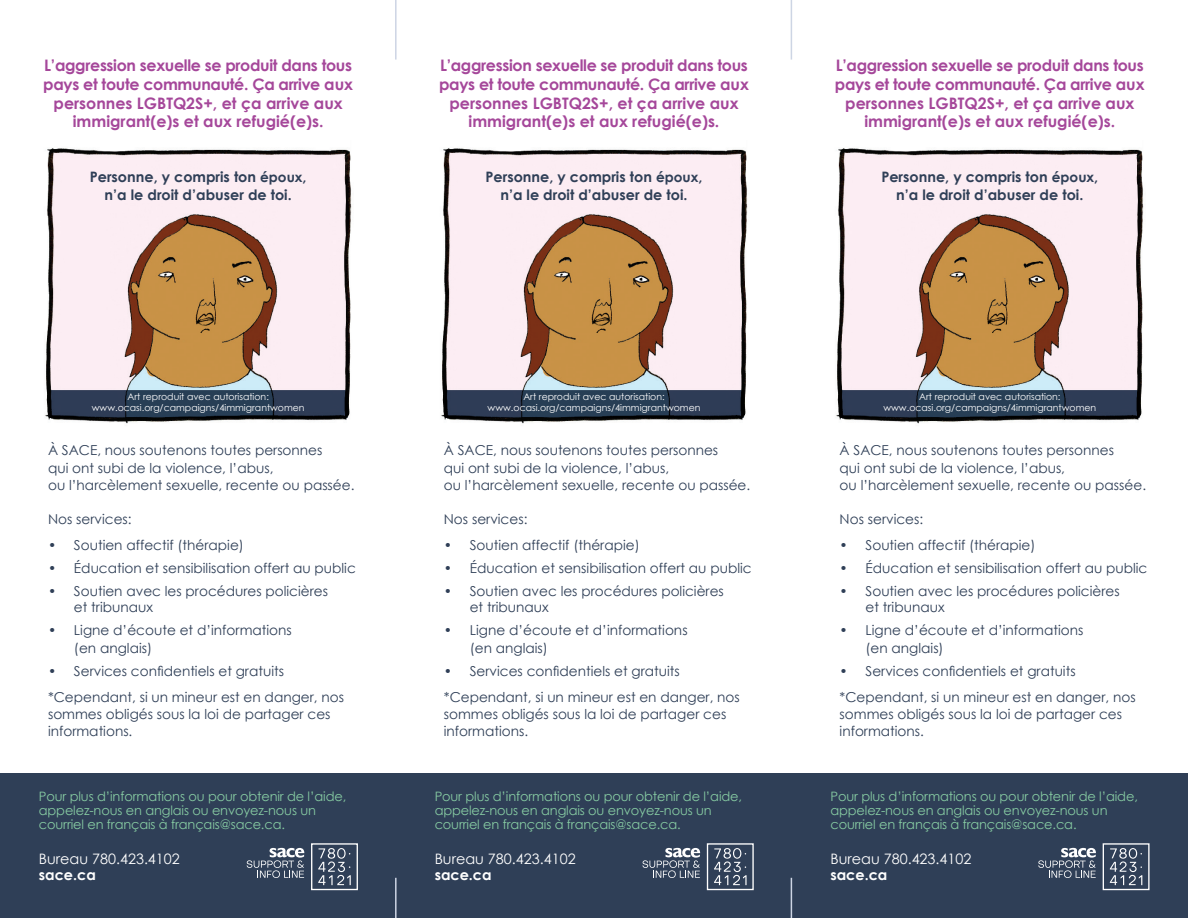
<style>
.page{position:relative;width:1188px;height:918px;background:#fff}
.page>*{position:absolute;margin:0;border:0;box-sizing:border-box;transform-origin:0 0}
.t1{font:700 15.9px/18.8px "Century Gothic";letter-spacing:-.02em;color:#a5479a;text-align:center}
.t2{font:700 14.4px/17.2px "Century Gothic";color:#2f3f57;text-align:center}
.t3{font:14.4px/15.9px "Century Gothic";color:#fff}
.t4{font:13.65px/17.2px "Century Gothic";color:#2f3f57}
.t5{font:12.9px/14.4px "Century Gothic";letter-spacing:-.01em;color:#87cca3}
.t6{font:9.3px/10.8px "Century Gothic";color:#fff;text-align:center}
.s1{font-size:13.65px}
.s2{font-weight:700}
</style>
<div class="page">
<img style="left:45px;top:148px;width:307px;height:276px">
<div style="left:0;top:773px;width:396px;height:145px;background:#2f3f57"></div>
<div style="left:311px;top:843px;width:47px;height:47px;border:1px solid #fff"></div>
<svg style="left:318px;top:848px;width:33px;height:37px"></svg>
<svg style="left:247px;top:848px;width:57px;height:30px"></svg>
<img style="left:441px;top:148px;width:307px;height:276px">
<div style="left:396px;top:773px;width:396px;height:145px;background:#2f3f57"></div>
<div style="left:707px;top:843px;width:47px;height:47px;border:1px solid #fff"></div>
<svg style="left:714px;top:848px;width:33px;height:37px"></svg>
<svg style="left:642px;top:848px;width:58px;height:30px"></svg>
<img style="left:836px;top:148px;width:308px;height:276px">
<div style="left:792px;top:773px;width:396px;height:145px;background:#2f3f57"></div>
<div style="left:1103px;top:843px;width:47px;height:47px;border:1px solid #fff"></div>
<svg style="left:1110px;top:848px;width:32px;height:37px"></svg>
<svg style="left:1038px;top:848px;width:58px;height:30px"></svg>
<hr style="left:791px;top:878px;width:1px;height:40px;background:#cdd5e4">
<hr style="left:791px;top:0;width:1px;height:60px;background:#cdd5e4">
<hr style="left:395px;top:878px;width:2px;height:40px;background:#cdd5e4">
<hr style="left:395px;top:0;width:2px;height:60px;background:#cdd5e4">
<p class="t1" style="left:43px;top:55px;width:311px">L’aggression sexuelle se produit dans tous pays et toute communauté. Ça arrive aux personnes LGBTQ2S+, et ça arrive aux immigrant(e)s et aux refugié(e)s.</p>
<p class="t1" style="left:439px;top:55px;width:311px">L’aggression sexuelle se produit dans tous pays et toute communauté. Ça arrive aux personnes LGBTQ2S+, et ça arrive aux immigrant(e)s et aux refugié(e)s.</p>
<p class="t1" style="left:835px;top:55px;width:311px">L’aggression sexuelle se produit dans tous pays et toute communauté. Ça arrive aux personnes LGBTQ2S+, et ça arrive aux immigrant(e)s et aux refugié(e)s.</p>
<p class="t2" style="left:90px;top:168px;width:218px">Personne, y compris ton <span class="s1">époux</span>, n’a le droit d’abuser de toi.</p>
<p class="t2" style="left:486px;top:168px;width:218px">Personne, y compris ton <span class="s1">époux</span>, n’a le droit d’abuser de toi.</p>
<p class="t2" style="left:881px;top:168px;width:218px">Personne, y compris ton <span class="s1">époux</span>, n’a le droit d’abuser de toi.</p>
<p class="t6" style="left:92px;top:392px;width:214px">Art reproduit avec autorisation: www.ocasi.org/campaigns/4immigrantwomen</p>
<p class="t6" style="left:488px;top:392px;width:214px">Art reproduit avec autorisation: www.ocasi.org/campaigns/4immigrantwomen</p>
<p class="t6" style="left:883px;top:392px;width:214px">Art reproduit avec autorisation: www.ocasi.org/campaigns/4immigrantwomen</p>
<p class="t4" style="left:48px;top:442px;width:308px">À SACE, nous soutenons toutes personnes<br>qui ont subi de la violence, l’abus,<br>ou l’harcèlement sexuelle, recente ou passée.</p>
<p class="t4" style="left:48px;top:511px;width:85px">Nos services:</p>
<p class="t4" style="left:48px;top:537px;width:197px">• Soutien affectif (thérapie)</p>
<p class="t4" style="left:48px;top:560px;width:309px">• Éducation et sensibilisation offert au public</p>
<p class="t4" style="left:74px;top:583px;width:256px;line-height:15.9px;text-indent:-26px">• Soutien avec les procédures policières et tribunaux</p>
<p class="t4" style="left:74px;top:622px;width:219px;text-indent:-26px">• Ligne d’écoute et d’informations (en anglais)</p>
<p class="t4" style="left:48px;top:658px;width:298px;line-height:26px">• Services confidentiels et gratuits *Cependant, si un mineur est en danger, nos</p>
<p class="t4" style="left:48px;top:705px;width:284px">sommes obligés sous la loi de partager ces informations.</p>
<p class="t4" style="left:444px;top:442px;width:308px">À SACE, nous soutenons toutes personnes<br>qui ont subi de la violence, l’abus,<br>ou l’harcèlement sexuelle, recente ou passée.</p>
<p class="t4" style="left:444px;top:511px;width:85px">Nos services:</p>
<p class="t4" style="left:444px;top:537px;width:197px">• Soutien affectif (thérapie)</p>
<p class="t4" style="left:444px;top:560px;width:309px">• Éducation et sensibilisation offert au public</p>
<p class="t4" style="left:470px;top:583px;width:256px;line-height:15.9px;text-indent:-26px">• Soutien avec les procédures policières et tribunaux</p>
<p class="t4" style="left:470px;top:622px;width:219px;text-indent:-26px">• Ligne d’écoute et d’informations (en anglais)</p>
<p class="t4" style="left:444px;top:658px;width:298px;line-height:26px">• Services confidentiels et gratuits *Cependant, si un mineur est en danger, nos</p>
<p class="t4" style="left:444px;top:705px;width:284px">sommes obligés sous la loi de partager ces informations.</p>
<p class="t4" style="left:840px;top:442px;width:308px">À SACE, nous soutenons toutes personnes<br>qui ont subi de la violence, l’abus,<br>ou l’harcèlement sexuelle, recente ou passée.</p>
<p class="t4" style="left:840px;top:511px;width:85px">Nos services:</p>
<p class="t4" style="left:840px;top:537px;width:197px">• Soutien affectif (thérapie)</p>
<p class="t4" style="left:840px;top:560px;width:309px">• Éducation et sensibilisation offert au public</p>
<p class="t4" style="left:866px;top:583px;width:256px;line-height:15.9px;text-indent:-26px">• Soutien avec les procédures policières et tribunaux</p>
<p class="t4" style="left:866px;top:622px;width:219px;text-indent:-26px">• Ligne d’écoute et d’informations (en anglais)</p>
<p class="t4" style="left:840px;top:658px;width:298px;line-height:26px">• Services confidentiels et gratuits *Cependant, si un mineur est en danger, nos</p>
<p class="t4" style="left:840px;top:705px;width:284px">sommes obligés sous la loi de partager ces informations.</p>
<p class="t5" style="left:39px;top:788px;width:309px">Pour plus d’informations ou pour obtenir de l’aide, appelez-nous en anglais ou envoyez-nous un courriel en français à français@sace.ca.</p>
<p class="t5" style="left:435px;top:788px;width:309px">Pour plus d’informations ou pour obtenir de l’aide, appelez-nous en anglais ou envoyez-nous un courriel en français à français@sace.ca.</p>
<p class="t5" style="left:830px;top:788px;width:309px">Pour plus d’informations ou pour obtenir de l’aide, appelez-nous en anglais ou envoyez-nous un courriel en français à français@sace.ca.</p>
<p class="t3" style="left:39px;top:850px;width:143px">Bureau 780.423.4102 <span class="s2">sace.ca</span></p>
<p class="t3" style="left:435px;top:850px;width:143px">Bureau 780.423.4102 <span class="s2">sace.ca</span></p>
<p class="t3" style="left:830px;top:850px;width:143px">Bureau 780.423.4102 <span class="s2">sace.ca</span></p>
</div>
